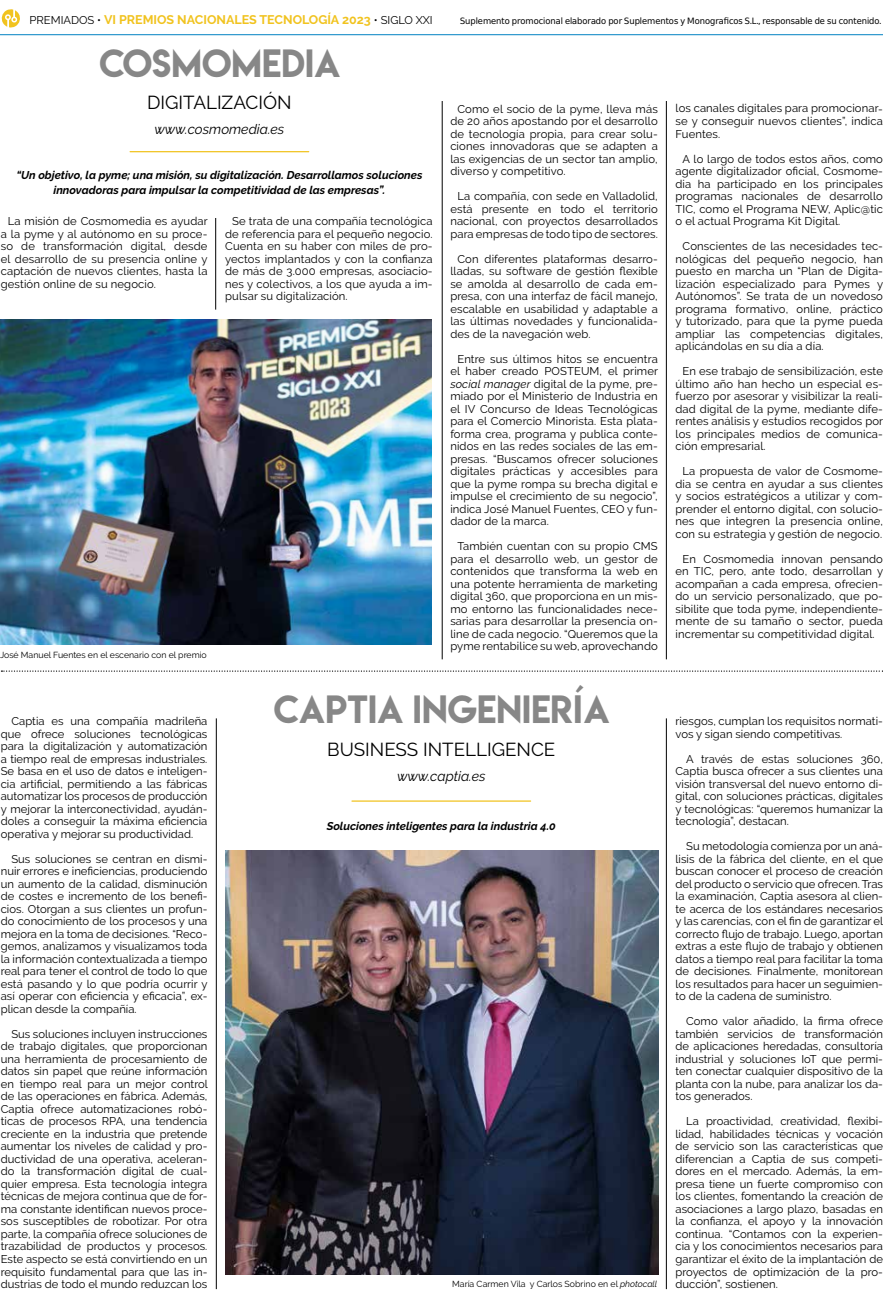
<style>
.page{position:relative;width:883px;height:1308px;background:#fff}
.page>*{position:absolute;margin:0;border:0;box-sizing:border-box;transform-origin:0 0}
.t1{font:35px "Lemon Milk";letter-spacing:.005em;color:#878787}
.t2{font:18.75px "Raleway";color:#000}
.t3{font:italic 13.75px "Raleway";color:#000}
.t4{font:700 12.5px "Raleway";color:#f1c31f}
.t5{font:11.25px/12.5px "Raleway";letter-spacing:.01em;color:#000;text-align:justify}
.t6{font:italic 700 11.25px/15px "Raleway";color:#000;text-align:center}
.t7{font:8.75px "Virus DejaVu Sans";color:#000}
.t8{font:8.75px "Raleway";color:#000}
.s1{font-weight:400;font-size:11.25px;color:#000}
.s2{font-style:italic}
</style>
<div class="page">
<hr style="left:0;top:34px;width:882px;height:1px;background:#0082c2">
<svg style="left:1px;top:9px;width:19px;height:19px"></svg>
<svg style="left:1px;top:670px;width:882px;height:1px"></svg>
<img style="left:225px;top:850px;width:433px;height:424px">
<hr style="left:216px;top:718px;width:1px;height:571px;background:#000">
<hr style="left:666px;top:718px;width:1px;height:571px;background:#000">
<hr style="left:352px;top:800px;width:178px;height:1px;background:#f1c31f">
<img style="left:1px;top:319px;width:430px;height:325px">
<hr style="left:666px;top:101px;width:1px;height:558px;background:#000">
<hr style="left:442px;top:101px;width:1px;height:558px;background:#000">
<hr style="left:215px;top:218px;width:1px;height:91px;background:#000">
<hr style="left:130px;top:151px;width:178px;height:1px;background:#f1c31f">
<p class="t4" style="left:30px;top:13px;width:404px"><span class="s1">PREMIADOS •</span> VI PREMIOS NACIONALES TECNOLOGÍA 2023 <span class="s1">• SIGLO XXI</span></p>
<p class="t7" style="left:460px;top:13px;width:422px">Suplemento promocional elaborado por Suplementos y Monograficos S.L., responsable de su contenido.</p>
<h1 class="t1" style="left:99px;top:38px;width:243px">COSMOMEDIA</h1>
<h2 class="t2" style="left:147px;top:92px;width:146px">DIGITALIZACIÓN</h2>
<p class="t3" style="left:154px;top:121px;width:131px">www.cosmomedia.es</p>
<p class="t6" style="left:16px;top:168px;width:407px">“Un objetivo, la pyme; una misión, su digitalización. Desarrollamos soluciones innovadoras para impulsar la competitividad de las empresas”.</p>
<p class="t5" style="left:1px;top:215px;width:208px;text-indent:7px">La misión de Cosmomedia es ayudar a la pyme y al autónomo en su proce&shy;so de transformación digital, desde el desarrollo de su presencia online y captación de nuevos clientes, hasta la gestión online de su negocio.</p>
<p class="t5" style="left:225px;top:215px;width:209px;text-indent:7px">Se trata de una compañía tecnológica de referencia para el pequeño negocio.<br>Cuenta en su haber con miles de pro&shy;yectos implantados y con la confianza de más de 3.000 empresas, asociacio&shy;nes y colectivos, a los que ayuda a im&shy;pulsar su digitalización.</p>
<p class="t8" style="left:0;top:649px;width:208px">José Manuel Fuentes en el escenario con el premio</p>
<p class="t5" style="left:450px;top:102px;width:209px;text-indent:7px">Como el socio de la pyme, lleva más de 20 años apostando por el desarrollo de tecnología propia, para crear solu&shy;ciones innovadoras que se adapten a las exigencias de un sector tan amplio, diverso y competitivo.</p>
<p class="t5" style="left:450px;top:190px;width:209px;text-indent:7px">La compañía, con sede en Valladolid, está presente en todo el territorio nacional, con proyectos desarrollados para empresas de todo tipo de sectores.</p>
<p class="t5" style="left:450px;top:252px;width:209px;text-indent:7px">Con diferentes plataformas desarro&shy;lladas, su software de gestión flexible se amolda al desarrollo de cada em&shy;presa, con una interfaz de fácil manejo, escalable en usabilidad y adaptable a las últimas novedades y funcionalida&shy;des de la navegación web.</p>
<p class="t5" style="left:450px;top:352px;width:209px;text-indent:7px">Entre sus últimos hitos se encuentra el haber creado POSTEUM, el primer <span class="s2">social manager</span> digital de la pyme, pre&shy;miado por el Ministerio de Industria en el IV Concurso de Ideas Tecnológicas para el Comercio Minorista. Esta plata&shy;forma crea, programa y publica conte&shy;nidos en las redes sociales de las em&shy;presas. “Buscamos ofrecer soluciones digitales prácticas y accesibles para que la pyme rompa su brecha digital e impulse el crecimiento de su negocio”, indica José Manuel Fuentes, CEO y fun&shy;dador de la marca.</p>
<p class="t5" style="left:450px;top:540px;width:209px;text-indent:7px">También cuentan con su propio CMS para el desarrollo web, un gestor de contenidos que transforma la web en una potente herramienta de marketing digital 360, que proporciona en un mis&shy;mo entorno las funcionalidades nece&shy;sarias para desarrollar la presencia on&shy;line de cada negocio. “Queremos que la pyme rentabilice su web, aprovechando</p>
<p class="t5" style="left:1px;top:715px;width:208px;text-indent:11px">Captia es una compañía madrileña que ofrece soluciones tecnológicas para la digitalización y automatización a tiempo real de empresas industriales.<br>Se basa en el uso de datos e inteligen&shy;cia artificial, permitiendo a las fábricas automatizar los procesos de producción y mejorar la interconectividad, ayudán&shy;doles a conseguir la máxima eficiencia operativa y mejorar su productividad.</p>
<p class="t5" style="left:1px;top:852px;width:208px;text-indent:11px">Sus soluciones se centran en dismi&shy;nuir errores e ineficiencias, produciendo un aumento de la calidad, disminución de costes e incremento de los benefi&shy;cios. Otorgan a sus clientes un profun&shy;do conocimiento de los procesos y una mejora en la toma de decisiones. “Reco&shy;gemos, analizamos y visualizamos toda la información contextualizada a tiempo real para tener el control de todo lo que está pasando y lo que podría ocurrir y así operar con eficiencia y eficacia”, ex&shy;plican desde la compañía.</p>
<p class="t5" style="left:1px;top:1027px;width:208px;text-indent:11px">Sus soluciones incluyen instrucciones de trabajo digitales, que proporcionan una herramienta de procesamiento de datos sin papel que reúne información en tiempo real para un mejor control de las operaciones en fábrica. Además, Captia ofrece automatizaciones robó&shy;ticas de procesos RPA, una tendencia creciente en la industria que pretende aumentar los niveles de calidad y pro&shy;ductividad de una operativa, aceleran&shy;do la transformación digital de cual&shy;quier empresa. Esta tecnología integra técnicas de mejora continua que de for&shy;ma constante identifican nuevos proce&shy;sos susceptibles de robotizar. Por otra parte, la compañía ofrece soluciones de trazabilidad de productos y procesos.<br>Este aspecto se está convirtiendo en un requisito fundamental para que las in&shy;dustrias de todo el mundo reduzcan los</p>
<h1 class="t1" style="left:274px;top:684px;width:338px">CAPTIA INGENIERÍA</h1>
<h2 class="t2" style="left:327px;top:738px;width:229px">BUSINESS INTELLIGENCE</h2>
<p class="t3" style="left:397px;top:768px;width:90px">www.captia.es</p>
<p class="t6" style="left:326px;top:818px;width:231px">Soluciones inteligentes para la industria 4.0</p>
<p class="t8" style="left:452px;top:1278px;width:206px">María Carmen Vila y Carlos Sobrino en el <span class="s2">photocall</span></p>
<p class="t5" style="left:675px;top:102px;width:209px">los canales digitales para promocionar&shy;se y conseguir nuevos clientes”, indica Fuentes.</p>
<p class="t5" style="left:675px;top:152px;width:209px;text-indent:7px">A lo largo de todos estos años, como agente digitalizador oficial, Cosmome&shy;dia ha participado en los principales programas nacionales de desarrollo TIC, como el Programa NEW, Aplic@tic o el actual Programa Kit Digital.</p>
<p class="t5" style="left:675px;top:240px;width:209px;text-indent:7px">Conscientes de las necesidades tec&shy;nológicas del pequeño negocio, han puesto en marcha un “Plan de Digita&shy;lización especializado para Pymes y Autónomos”. Se trata de un novedoso programa formativo, online, práctico y tutorizado, para que la pyme pueda ampliar las competencias digitales, aplicándolas en su día a día.</p>
<p class="t5" style="left:675px;top:365px;width:209px;text-indent:7px">En ese trabajo de sensibilización, este último año han hecho un especial es&shy;fuerzo por asesorar y visibilizar la reali&shy;dad digital de la pyme, mediante dife&shy;rentes análisis y estudios recogidos por los principales medios de comunica&shy;ción empresarial.</p>
<p class="t5" style="left:675px;top:465px;width:209px;text-indent:7px">La propuesta de valor de Cosmome&shy;dia se centra en ayudar a sus clientes y socios estratégicos a utilizar y com&shy;prender el entorno digital, con solucio&shy;nes que integren la presencia online, con su estrategia y gestión de negocio.</p>
<p class="t5" style="left:675px;top:552px;width:209px;text-indent:7px">En Cosmomedia innovan pensando en TIC, pero, ante todo, desarrollan y acompañan a cada empresa, ofrecien&shy;do un servicio personalizado, que po&shy;sibilite que toda pyme, independiente&shy;mente de su tamaño o sector, pueda incrementar su competitividad digital.</p>
<p class="t5" style="left:675px;top:715px;width:209px">riesgos, cumplan los requisitos normati&shy;vos y sigan siendo competitivas.</p>
<p class="t5" style="left:675px;top:752px;width:209px;text-indent:11px">A través de estas soluciones 360, Captia busca ofrecer a sus clientes una visión transversal del nuevo entorno di&shy;gital, con soluciones prácticas, digitales y tecnológicas: “queremos humanizar la tecnología”, destacan.</p>
<p class="t5" style="left:675px;top:840px;width:209px;text-indent:11px">Su metodología comienza por un aná&shy;lisis de la fábrica del cliente, en el que buscan conocer el proceso de creación del producto o servicio que ofrecen. Tras la examinación, Captia asesora al clien&shy;te acerca de los estándares necesarios y las carencias, con el fin de garantizar el correcto flujo de trabajo. Luego, aportan extras a este flujo de trabajo y obtienen datos a tiempo real para facilitar la toma de decisiones. Finalmente, monitorean los resultados para hacer un seguimien&shy;to de la cadena de suministro.</p>
<p class="t5" style="left:675px;top:1015px;width:209px;text-indent:11px">Como valor añadido, la firma ofrece también servicios de transformación de aplicaciones heredadas, consultoría industrial y soluciones IoT que permi&shy;ten conectar cualquier dispositivo de la planta con la nube, para analizar los da&shy;tos generados.</p>
<p class="t5" style="left:675px;top:1115px;width:209px;text-indent:11px">La proactividad, creatividad, flexibi&shy;lidad, habilidades técnicas y vocación de servicio son las características que diferencian a Captia de sus competi&shy;dores en el mercado. Además, la em&shy;presa tiene un fuerte compromiso con los clientes, fomentando la creación de asociaciones a largo plazo, basadas en la confianza, el apoyo y la innovación continua. “Contamos con la experien&shy;cia y los conocimientos necesarios para garantizar el éxito de la implantación de proyectos de optimización de la pro&shy;ducción”, sostienen.</p>
</div>
